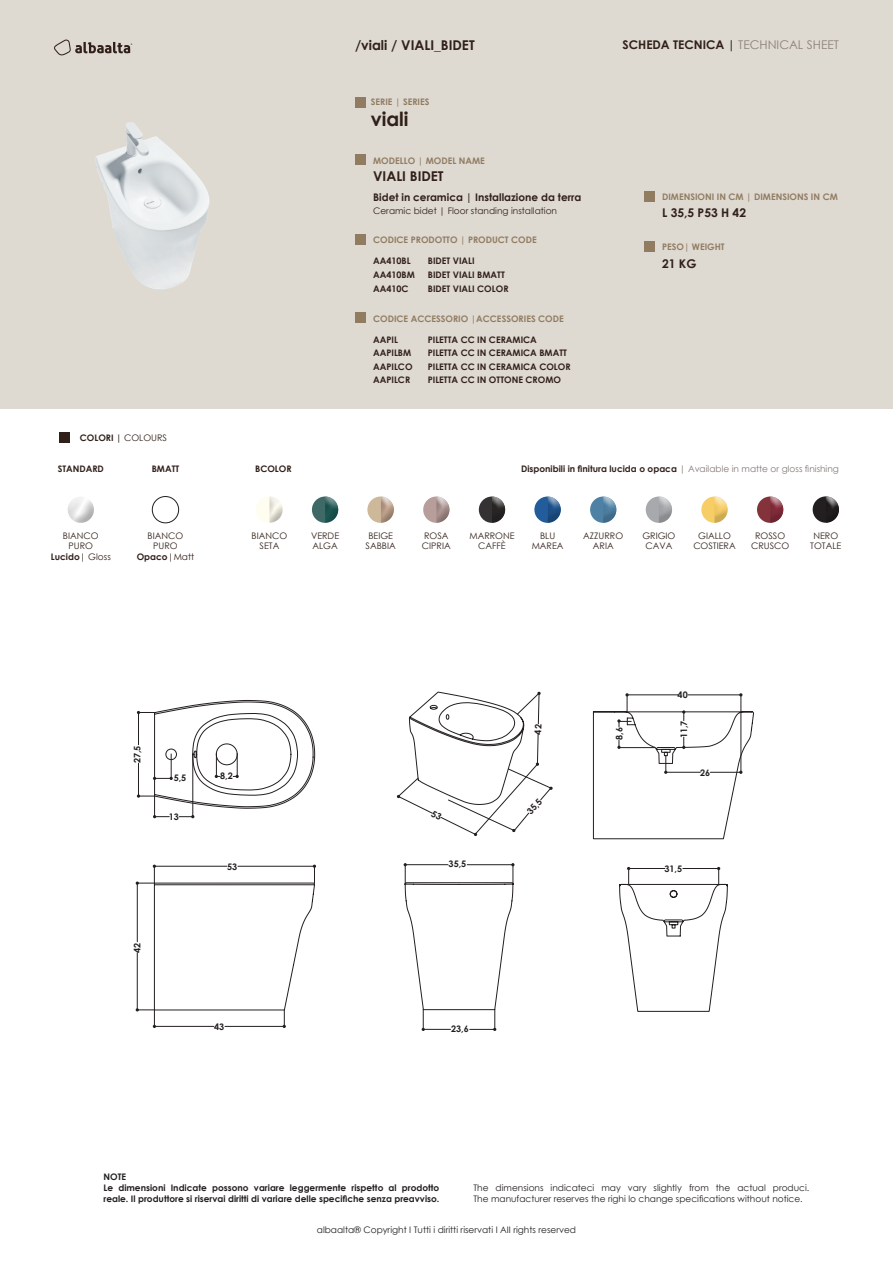
<style>
.page{position:relative;width:893px;height:1263px;background:#fff}
.page>*{position:absolute;margin:0;border:0;box-sizing:border-box;transform-origin:0 0}
.t1{font:700 19.5px "Century Gothic";color:#31201a}
.t2{font:700 13.5px "Century Gothic";color:#31201a}
.t3{font:700 12px "Century Gothic";color:#31201a}
.t4{font:700 10.5px "Century Gothic";color:#31201a}
.t5{font:700 9px "Century Gothic";color:#31201a}
.t6{font:9px/10.8px "Century Gothic";color:#31201a;text-align:center}
.t7{font:700 9px/10.8px "Century Gothic";color:#231f20}
.t8{font:9px/10.8px "Century Gothic";color:#231f20}
.t9{font:700 9px "Century Gothic";color:#917c61}
.s1{font-weight:400;color:#8d807c}
.s2{font-weight:400}
.s3{font-weight:400;color:#867974}
.s4{font-weight:700}
</style>
<div class="page">
<div style="left:0;top:0;width:893px;height:409px;background:#ded9d1"></div>
<div style="left:60px;top:432px;width:10px;height:10px;background:#31201a"></div>
<div style="left:256px;top:496px;width:27px;height:27px;background:#fffdf0;border-radius:50%"></div>
<div style="left:268px;top:494px;width:15px;height:16px;background:#fff;opacity:.75"></div>
<div style="left:268px;top:501px;width:15px;height:23px;background:#231f20;opacity:.2"></div>
<div style="left:367px;top:496px;width:27px;height:27px;background:#cdb89a;border-radius:50%"></div>
<div style="left:379px;top:494px;width:15px;height:16px;background:#fff;opacity:.75"></div>
<div style="left:379px;top:501px;width:15px;height:23px;background:#231f20;opacity:.2"></div>
<div style="left:423px;top:496px;width:26px;height:27px;background:#b89e9b;border-radius:50%"></div>
<div style="left:435px;top:494px;width:15px;height:16px;background:#fff;opacity:.75"></div>
<div style="left:435px;top:501px;width:15px;height:23px;background:#231f20;opacity:.2"></div>
<div style="left:312px;top:496px;width:26px;height:27px;background:#3e6967;border-radius:50%"></div>
<div style="left:324px;top:494px;width:15px;height:30px;background:#231f20;opacity:.21"></div>
<div style="left:324px;top:494px;width:15px;height:16px;background:#fff;opacity:.75"></div>
<div style="left:757px;top:496px;width:26px;height:27px;background:#84333b;border-radius:50%"></div>
<div style="left:769px;top:494px;width:15px;height:16px;background:#fff;opacity:.75"></div>
<div style="left:769px;top:502px;width:15px;height:22px;background:#231f20;opacity:.2"></div>
<div style="left:479px;top:496px;width:26px;height:27px;background:#343232;border-radius:50%"></div>
<div style="left:490px;top:494px;width:15px;height:16px;background:#fff;opacity:.75"></div>
<div style="left:490px;top:503px;width:15px;height:21px;background:#231f20;opacity:.2"></div>
<div style="left:534px;top:496px;width:27px;height:27px;background:#225c9a;border-radius:50%"></div>
<div style="left:546px;top:494px;width:15px;height:16px;background:#fff;opacity:.75"></div>
<div style="left:546px;top:503px;width:15px;height:21px;background:#231f20;opacity:.2"></div>
<div style="left:590px;top:496px;width:26px;height:27px;background:#4e81a4;border-radius:50%"></div>
<div style="left:602px;top:494px;width:15px;height:16px;background:#fff;opacity:.75"></div>
<div style="left:602px;top:503px;width:15px;height:21px;background:#231f20;opacity:.2"></div>
<div style="left:646px;top:496px;width:26px;height:27px;background:#a8a9ad;border-radius:50%"></div>
<div style="left:657px;top:494px;width:15px;height:16px;background:#fff;opacity:.75"></div>
<div style="left:657px;top:503px;width:15px;height:21px;background:#231f20;opacity:.2"></div>
<div style="left:701px;top:496px;width:27px;height:27px;background:#f7cd66;border-radius:50%"></div>
<div style="left:713px;top:494px;width:15px;height:16px;background:#fff;opacity:.75"></div>
<div style="left:713px;top:503px;width:15px;height:21px;background:#231f20;opacity:.2"></div>
<div style="left:813px;top:496px;width:26px;height:27px;background:#231f20;border-radius:50%"></div>
<div style="left:824px;top:494px;width:15px;height:16px;background:#fff;opacity:.75"></div>
<div style="left:824px;top:501px;width:15px;height:23px;background:#231f20;opacity:.2"></div>
<div style="left:152px;top:496px;width:27px;height:27px;border:1px solid #231f20;border-radius:50%"></div>
<svg style="left:67px;top:497px;width:27px;height:26px"></svg>
<div style="left:355px;top:155px;width:10px;height:10px;background:#917c61"></div>
<div style="left:355px;top:98px;width:10px;height:10px;background:#917c61"></div>
<div style="left:355px;top:234px;width:10px;height:10px;background:#917c61"></div>
<div style="left:355px;top:312px;width:10px;height:10px;background:#917c61"></div>
<div style="left:644px;top:241px;width:10px;height:10px;background:#917c61"></div>
<div style="left:644px;top:191px;width:10px;height:10px;background:#917c61"></div>
<svg style="left:54px;top:40px;width:78px;height:15px"></svg>
<img style="left:95px;top:122px;width:115px;height:167px">
<svg style="left:137px;top:700px;width:178px;height:118px"></svg>
<svg style="left:136px;top:865px;width:180px;height:163px"></svg>
<svg style="left:619px;top:867px;width:109px;height:145px"></svg>
<svg style="left:404px;top:863px;width:110px;height:168px"></svg>
<svg style="left:593px;top:693px;width:161px;height:146px"></svg>
<svg style="left:397px;top:691px;width:156px;height:145px"></svg>
<h2 class="t2" style="left:355px;top:35px;width:121px">/viali / VIALI_BIDET</h2>
<p class="t9" style="left:371px;top:94px;width:60px">SERIE | SERIES</p>
<h1 class="t1" style="left:371px;top:104px;width:39px">viali</h1>
<p class="t9" style="left:373px;top:154px;width:113px">MODELLO | MODEL NAME</p>
<h2 class="t2" style="left:373px;top:165px;width:72px">VIALI BIDET</h2>
<p class="t4" style="left:373px;top:189px;width:210px">Bidet in ceramica | Installazione da terra</p>
<p class="t6" style="left:373px;top:206px;width:185px">Ceramic bidet | Floor standing installation</p>
<p class="t9" style="left:373px;top:233px;width:165px">CODICE PRODOTTO | PRODUCT CODE</p>
<h3 class="t3" style="left:623px;top:35px;width:218px">SCHEDA TECNICA | <span class="s1">TECHNICAL SHEET</span></h3>
<p class="t9" style="left:662px;top:190px;width:177px">DIMENSIONI IN CM | DIMENSIONS IN CM</p>
<h3 class="t3" style="left:662px;top:204px;width:85px">L 35,5 P53 H 42</h3>
<p class="t9" style="left:662px;top:240px;width:64px">PESO| WEIGHT</p>
<p class="t5" style="left:373px;top:254px;width:39px">AA410BL</p>
<p class="t5" style="left:428px;top:254px;width:48px">BIDET VIALI</p>
<h3 class="t3" style="left:662px;top:255px;width:36px">21 KG</h3>
<p class="t5" style="left:373px;top:268px;width:43px">AA410BM</p>
<p class="t5" style="left:428px;top:268px;width:79px">BIDET VIALI BMATT</p>
<p class="t5" style="left:373px;top:282px;width:37px">AA410C</p>
<p class="t5" style="left:428px;top:282px;width:82px">BIDET VIALI COLOR</p>
<p class="t9" style="left:373px;top:311px;width:192px">CODICE ACCESSORIO |ACCESSORIES CODE</p>
<p class="t5" style="left:80px;top:431px;width:89px">COLORI | <span class="s2">COLOURS</span></p>
<p class="t5" style="left:373px;top:332px;width:26px">AAPIL</p>
<p class="t5" style="left:428px;top:332px;width:111px">PILETTA CC IN CERAMICA</p>
<p class="t5" style="left:373px;top:346px;width:40px">AAPILBM</p>
<p class="t5" style="left:428px;top:346px;width:141px">PILETTA CC IN CERAMICA BMATT</p>
<p class="t5" style="left:373px;top:360px;width:41px">AAPILCO</p>
<p class="t5" style="left:428px;top:360px;width:144px">PILETTA CC IN CERAMICA COLOR</p>
<p class="t5" style="left:373px;top:373px;width:39px">AAPILCR</p>
<p class="t5" style="left:428px;top:373px;width:135px">PILETTA CC IN OTTONE CROMO</p>
<p class="t5" style="left:58px;top:462px;width:48px">STANDARD</p>
<p class="t5" style="left:152px;top:462px;width:29px">BMATT</p>
<p class="t5" style="left:255px;top:462px;width:38px">BCOLOR</p>
<p class="t5" style="left:521px;top:462px;width:319px">Disponibili in finitura lucida o opaca <span class="s3">| Available in matte or gloss finishing</span></p>
<p class="t6" style="left:51px;top:530px;width:62px">BIANCO<br>PURO<br><span class="s4">Lucido</span>| Gloss</p>
<p class="t6" style="left:137px;top:530px;width:59px">BIANCO<br>PURO<br><span class="s4">Opaco</span>|Matt</p>
<p class="t6" style="left:252px;top:530px;width:37px">BIANCO<br>SETA</p>
<p class="t6" style="left:810px;top:530px;width:33px">NERO<br>TOTALE</p>
<p class="t6" style="left:311px;top:530px;width:30px;text-align:left">VERDE<br>ALGA</p>
<p class="t6" style="left:751px;top:530px;width:40px">ROSSO<br>CRUSCO</p>
<p class="t6" style="left:366px;top:530px;width:32px">BEIGE<br>SABBIA</p>
<p class="t6" style="left:422px;top:530px;width:30px;text-align:left">ROSA<br>CIPRIA</p>
<p class="t6" style="left:469px;top:530px;width:47px">MARRONE<br>CAFFÈ</p>
<p class="t6" style="left:532px;top:530px;width:33px">BLU<br>MAREA</p>
<p class="t6" style="left:583px;top:530px;width:41px">AZZURRO<br>ARIA</p>
<p class="t6" style="left:642px;top:530px;width:35px">GRIGIO<br>CAVA</p>
<p class="t6" style="left:693px;top:530px;width:44px">GIALLO<br>COSTIERA</p>
<p class="t7" style="left:131px;top:763px;width:19px;rotate:-90deg">27,5</p>
<p class="t7" style="left:174px;top:771px;width:14px">5,5</p>
<p class="t7" style="left:169px;top:810px;width:12px">13</p>
<p class="t7" style="left:220px;top:770px;width:14px">8,2</p>
<p class="t7" style="left:227px;top:860px;width:12px">53</p>
<p class="t7" style="left:131px;top:952px;width:12px;rotate:-90deg">42</p>
<p class="t7" style="left:214px;top:1020px;width:12px">43</p>
<p class="t7" style="left:449px;top:858px;width:19px">35,5</p>
<p class="t7" style="left:524px;top:809px;width:19px;rotate:-49deg">35,5</p>
<p class="t7" style="left:451px;top:1023px;width:19px">23,6</p>
<p class="t7" style="left:613px;top:740px;width:14px;rotate:-90deg">8,6</p>
<p class="t7" style="left:678px;top:689px;width:12px">40</p>
<p class="t7" style="left:678px;top:738px;width:19px;rotate:-90deg">11,7</p>
<p class="t7" style="left:700px;top:767px;width:12px">26</p>
<p class="t7" style="left:664px;top:863px;width:19px">31,5</p>
<p class="t7" style="left:103px;top:1171px;width:337px">NOTE<br>Le dimensioni Indicate possono variare leggermente rispetto al prodotto reale. Il produttore si riservai diritti di variare delle specifiche senza preavviso.</p>
<p class="t8" style="left:473px;top:1182px;width:337px">The dimensions indicateci may vary slightly from the actual produci.<br>The manufacturer reserves the righi lo change specifications without notice.</p>
<p class="t8" style="left:317px;top:1224px;width:261px">albaalta® Copyright I Tutti i diritti riservati I AII rights reserved</p>
</div>
